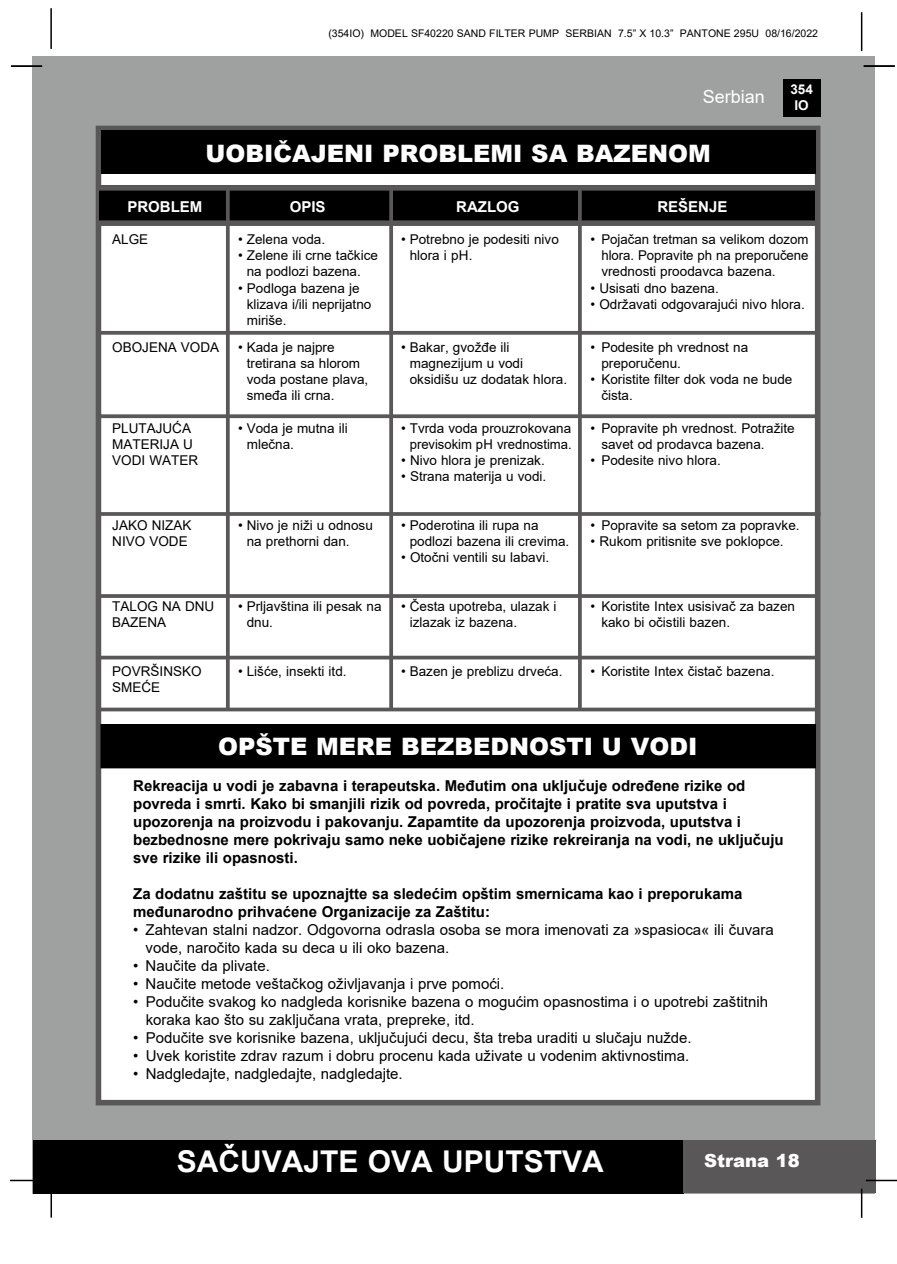
<style>
.page{position:relative;width:897px;height:1264px;background:#fff}
.page>*{position:absolute;margin:0;border:0;box-sizing:border-box;transform-origin:0 0}
.t1{font:700 30px "Arial";color:#fff}
.t2{font:900 24px "Arial";color:#fff}
.t3{font:900 18px "Arial";color:#fff}
.t4{font:18px "Arial";color:#fff}
.t5{font:15px/18px "Arial";color:#000}
.t6{font:700 15px/18px "Arial";color:#000}
.t7{font:700 15px "Arial";color:#fff}
.t8{font:13.5px/16.2px "Arial";color:#000}
.t9{font:700 13.5px/16.2px "Arial";color:#fff;text-align:center}
.t10{font:10.5px "Arial";color:#000}
</style>
<div class="page">
<div style="left:33px;top:56px;width:842px;height:1137px;background:#9fa0a0"></div>
<div style="left:782px;top:79px;width:38px;height:38px;background:#000"></div>
<hr style="left:50px;top:8px;width:2px;height:41px;background:#000">
<hr style="left:860px;top:12px;width:2px;height:39px;background:#000">
<div style="left:33px;top:1140px;width:650px;height:53px;background:#000"></div>
<div style="left:682px;top:1140px;width:193px;height:53px;background:#595757"></div>
<hr style="left:865px;top:1179px;width:31px;height:2px;background:#000">
<hr style="left:860px;top:1188px;width:2px;height:29px;background:#000">
<hr style="left:50px;top:1187px;width:2px;height:30px;background:#000">
<hr style="left:10px;top:1179px;width:31px;height:2px;background:#000">
<div style="left:96px;top:126px;width:724px;height:979px;background:#fff;border:6px solid #595757"></div>
<div style="left:101px;top:130px;width:714px;height:44px;background:#000"></div>
<hr style="left:863px;top:65px;width:31px;height:2px;background:#000">
<hr style="left:11px;top:65px;width:31px;height:2px;background:#000">
<div style="left:101px;top:724px;width:714px;height:44px;background:#000"></div>
<svg style="left:97px;top:594px;width:721px;height:4px;background:#626060"></svg>
<div style="left:100px;top:186px;width:715px;height:35px;background:#000"></div>
<hr style="left:98px;top:656px;width:719px;height:3px;background:#595757">
<svg style="left:99px;top:331px;width:718px;height:4px;background:#656363"></svg>
<svg style="left:98px;top:414px;width:721px;height:4px;background:#676565"></svg>
<svg style="left:226px;top:191px;width:4px;height:516px;background:#636161"></svg>
<svg style="left:389px;top:191px;width:4px;height:516px;background:#636161"></svg>
<hr style="left:578px;top:189px;width:3px;height:521px;background:#595757">
<svg style="left:97px;top:707px;width:722px;height:4px;background:#727070"></svg>
<svg style="left:100px;top:512px;width:720px;height:4px;background:#626060"></svg>
<div style="left:97px;top:220px;width:719px;height:6px;background:#595757"></div>
<div style="left:99px;top:185px;width:719px;height:6px;background:#595757"></div>
<p class="t10" style="left:328px;top:26px;width:491px">(354IO) MODEL SF40220 SAND FILTER PUMP SERBIAN 7.5” X 10.3” PANTONE 295U 08/16/2022</p>
<h3 class="t4" style="left:702px;top:84px;width:64px">Serbian</h3>
<h2 class="t2" style="left:205px;top:136px;width:507px">UOBIČAJENI PROBLEMI SA BAZENOM</h2>
<p class="t9" style="left:790px;top:81px;width:24px">354<br>IO</p>
<p class="t7" style="left:127px;top:196px;width:76px">PROBLEM</p>
<p class="t7" style="left:290px;top:196px;width:37px">OPIS</p>
<p class="t7" style="left:456px;top:196px;width:65px">RAZLOG</p>
<p class="t7" style="left:657px;top:196px;width:72px">REŠENJE</p>
<p class="t8" style="left:112px;top:231px;width:38px">ALGE</p>
<p class="t8" style="left:601px;top:231px;width:209px;text-align:justify;text-indent:-11px">• Pojačan tretman sa velikom dozom hlora. Popravite ph na preporučene vrednosti proodavca bazena.</p>
<p class="t8" style="left:590px;top:280px;width:130px">• Usisati dno bazena.</p>
<p class="t8" style="left:590px;top:296px;width:216px">• Održavati odgovarajući nivo hlora.</p>
<p class="t8" style="left:601px;top:339px;width:148px;text-indent:-11px">• Podesite ph vrednost na preporučenu.</p>
<p class="t8" style="left:601px;top:371px;width:192px;text-indent:-11px">• Koristite filter dok voda ne bude čista.</p>
<p class="t8" style="left:601px;top:420px;width:195px;text-indent:-11px">• Popravite ph vrednost. Potražite savet od prodavca bazena.</p>
<p class="t8" style="left:590px;top:452px;width:132px">• Podesite nivo hlora.</p>
<p class="t8" style="left:238px;top:231px;width:89px">• Zelena voda.</p>
<p class="t8" style="left:247px;top:247px;width:133px;text-indent:-9px">• Zelene ili crne tačkice na podlozi bazena.</p>
<p class="t8" style="left:247px;top:280px;width:126px;text-indent:-9px">• Podloga bazena je klizava i/ili neprijatno miriše.</p>
<p class="t8" style="left:247px;top:339px;width:123px;text-indent:-9px">• Kada je najpre tretirana sa hlorom voda postane plava, smeđa ili crna.</p>
<p class="t8" style="left:247px;top:420px;width:102px;text-indent:-9px">• Voda je mutna ili mlečna.</p>
<p class="t8" style="left:410px;top:231px;width:150px;text-indent:-9px">• Potrebno je podesiti nivo hlora i pH.</p>
<p class="t8" style="left:112px;top:339px;width:108px">OBOJENA VODA</p>
<p class="t8" style="left:410px;top:339px;width:159px;text-indent:-9px">• Bakar, gvožđe ili magnezijum u vodi oksidišu uz dodatak hlora.</p>
<p class="t8" style="left:401px;top:420px;width:172px;text-align:right">• Tvrda voda prouzrokovana previsokim pH vrednostima.</p>
<p class="t8" style="left:401px;top:452px;width:145px">• Nivo hlora je prenizak.</p>
<p class="t8" style="left:401px;top:468px;width:147px">• Strana materija u vodi.</p>
<p class="t8" style="left:410px;top:517px;width:161px;text-indent:-9px">• Poderotina ili rupa na podlozi bazena ili crevima.</p>
<p class="t8" style="left:401px;top:549px;width:150px">• Otočni ventili su labavi.</p>
<p class="t8" style="left:410px;top:598px;width:148px;text-indent:-9px">• Česta upotreba, ulazak i izlazak iz bazena.</p>
<p class="t8" style="left:401px;top:663px;width:163px">• Bazen je preblizu drveća.</p>
<p class="t8" style="left:112px;top:420px;width:87px">PLUTAJUĆA<br>MATERIJA U<br>VODI WATER</p>
<p class="t8" style="left:112px;top:517px;width:81px">JAKO NIZAK<br>NIVO VODE</p>
<p class="t8" style="left:247px;top:517px;width:128px;text-indent:-9px">• Nivo je niži u odnosu na prethorni dan.</p>
<p class="t8" style="left:590px;top:517px;width:210px">• Popravite sa setom za popravke.</p>
<p class="t8" style="left:590px;top:533px;width:195px">• Rukom pritisnite sve poklopce.</p>
<p class="t8" style="left:112px;top:598px;width:104px">TALOG NA DNU<br>BAZENA</p>
<p class="t8" style="left:112px;top:663px;width:91px">POVRŠINSKO<br>SMEĆE</p>
<p class="t8" style="left:247px;top:598px;width:136px;text-indent:-9px">• Prljavština ili pesak na dnu.</p>
<p class="t8" style="left:238px;top:663px;width:110px">• Lišće, insekti itd.</p>
<p class="t8" style="left:601px;top:598px;width:195px;text-indent:-11px">• Koristite Intex usisivač za bazen kako bi očistili bazen.</p>
<p class="t8" style="left:590px;top:663px;width:185px">• Koristite Intex čistač bazena.</p>
<h2 class="t2" style="left:218px;top:728px;width:481px">OPŠTE MERE BEZBEDNOSTI U VODI</h2>
<p class="t6" style="left:133px;top:777px;width:652px">Rekreacija u vodi je zabavna i terapeutska. Međutim ona uključuje određene rizike od povreda i smrti. Kako bi smanjili rizik od povreda, pročitajte i pratite sva uputstva i upozorenja na proizvodu i pakovanju. Zapamtite da upozorenja proizvoda, uputstva i bezbednosne mere pokrivaju samo neke uobičajene rizike rekreiranja na vodi, ne uključuju sve rizike ili opasnosti.</p>
<p class="t6" style="left:133px;top:885px;width:610px">Za dodatnu zaštitu se upoznajtte sa sledećim opštim smernicama kao i preporukama međunarodno prihvaćene Organizacije za Zaštitu:</p>
<p class="t5" style="left:146px;top:921px;width:629px;text-indent:-12px">• Zahtevan stalni nadzor. Odgovorna odrasla osoba se mora imenovati za »spasioca« ili čuvara vode, naročito kada su deca u ili oko bazena.</p>
<p class="t5" style="left:133px;top:957px;width:138px">• Naučite da plivate.</p>
<p class="t5" style="left:133px;top:975px;width:372px">• Naučite metode veštačkog oživljavanja i prve pomoći.</p>
<p class="t5" style="left:146px;top:993px;width:624px;text-indent:-12px">• Podučite svakog ko nadgleda korisnike bazena o mogućim opasnostima i o upotrebi zaštitnih koraka kao što su zaključana vrata, prepreke, itd.</p>
<p class="t5" style="left:133px;top:1029px;width:560px">• Podučite sve korisnike bazena, uključujući decu, šta treba uraditi u slučaju nužde.</p>
<p class="t5" style="left:133px;top:1047px;width:557px">• Uvek koristite zdrav razum i dobru procenu kada uživate u vodenim aktivnostima.</p>
<p class="t5" style="left:133px;top:1065px;width:271px">• Nadgledajte, nadgledajte, nadgledajte.</p>
<h1 class="t1" style="left:177px;top:1140px;width:428px">SAČUVAJTE OVA UPUTSTVA</h1>
<h3 class="t3" style="left:704px;top:1147px;width:97px">Strana 18</h3>
</div>
